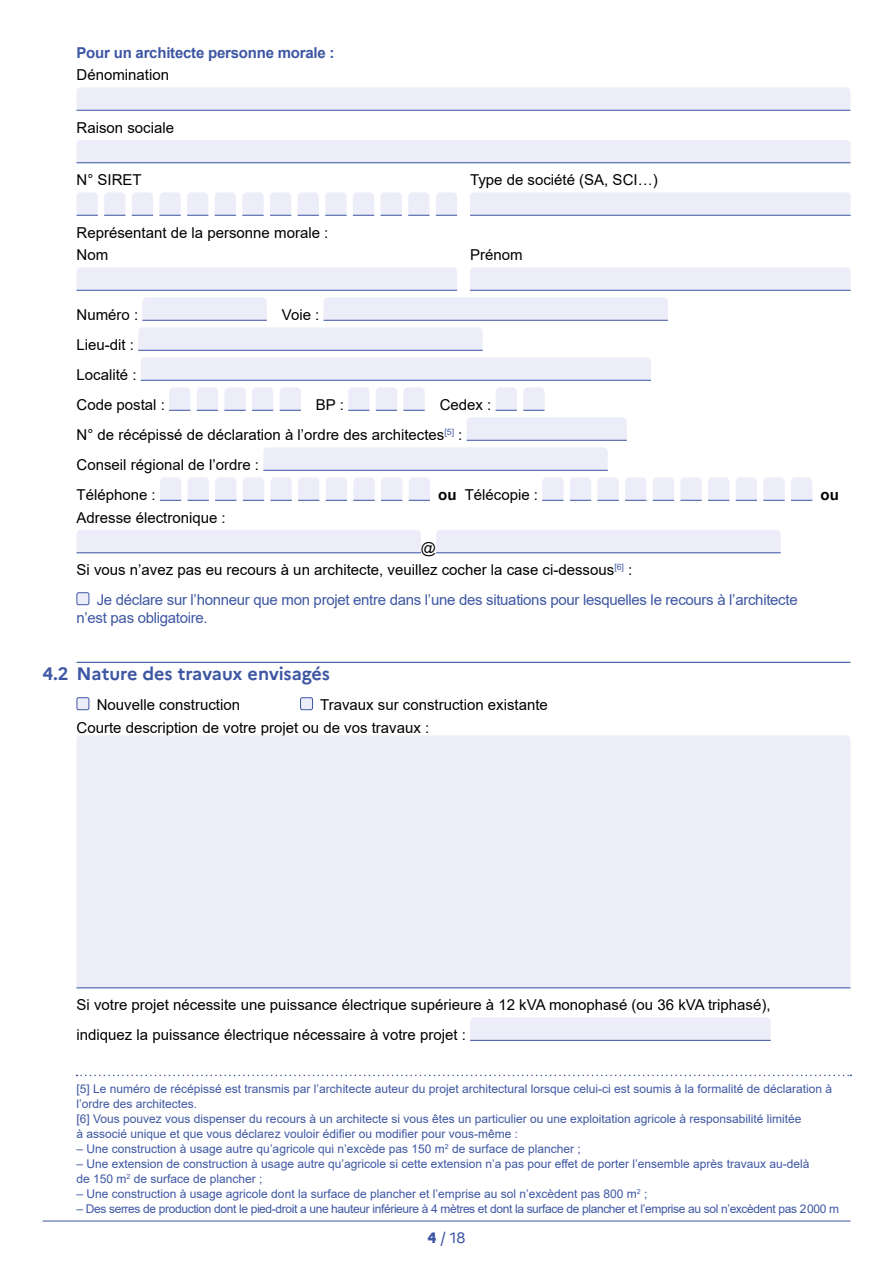
<style>
.page{position:relative;width:893px;height:1263px;background:#fff}
.page>*{position:absolute;margin:0;border:0;box-sizing:border-box;transform-origin:0 0}
.h3_-_titre_sous-partie{font:700 18px "Marianne";letter-spacing:-.005em;color:#3e57a3}
.sur-titre_champs_-_noir{font:15px/30px "Arial";color:#000}
.sur-titre_champs_-_noir-2{font:15px/18px "Arial";letter-spacing:-.02em;color:#3e57a3}
.sur-titre_champs_-_noir-3{font:700 15px "Arial";letter-spacing:-.015em;color:#3e57a3}
.t1{font:15px "Marianne";color:#3e57a3}
.sur-titre_champs_-_noir-4{font:700 15px "Arial";color:#000}
.notes{font:12px/15px "Arial";color:#3e57a3}
.notes_sans_filet{font:12px/15px "Arial";color:#3e57a3}
.notes_sans_filet-2{font:12px "Arial";letter-spacing:-.03em;color:#3e57a3}
.s1{font-weight:700}
.s2{font-weight:800}
</style>
<div class="page">
<hr style="left:43px;top:1221px;width:807px;height:1px;background:#3e57a3">
<div style="left:77px;top:87px;width:773px;height:23px;background:#ecedf8"></div>
<hr style="left:77px;top:110px;width:773px;height:1px;background:#3e57a3">
<div style="left:77px;top:140px;width:773px;height:22px;background:#ecedf8"></div>
<hr style="left:77px;top:162px;width:773px;height:1px;background:#3e57a3">
<svg style="left:77px;top:192px;width:21px;height:24px"></svg>
<svg style="left:104px;top:192px;width:21px;height:24px"></svg>
<svg style="left:132px;top:192px;width:21px;height:24px"></svg>
<svg style="left:159px;top:192px;width:22px;height:24px"></svg>
<svg style="left:187px;top:192px;width:21px;height:24px"></svg>
<svg style="left:215px;top:192px;width:21px;height:24px"></svg>
<svg style="left:242px;top:192px;width:22px;height:24px"></svg>
<svg style="left:270px;top:192px;width:21px;height:24px"></svg>
<svg style="left:298px;top:192px;width:21px;height:24px"></svg>
<svg style="left:325px;top:192px;width:22px;height:24px"></svg>
<svg style="left:353px;top:192px;width:21px;height:24px"></svg>
<svg style="left:381px;top:192px;width:21px;height:24px"></svg>
<svg style="left:408px;top:192px;width:21px;height:24px"></svg>
<svg style="left:436px;top:192px;width:21px;height:24px"></svg>
<div style="left:470px;top:192px;width:381px;height:23px;background:#ecedf8"></div>
<hr style="left:470px;top:215px;width:381px;height:1px;background:#3e57a3">
<div style="left:77px;top:267px;width:380px;height:23px;background:#ecedf8"></div>
<hr style="left:77px;top:290px;width:380px;height:1px;background:#3e57a3">
<div style="left:470px;top:267px;width:381px;height:23px;background:#ecedf8"></div>
<hr style="left:470px;top:290px;width:381px;height:1px;background:#3e57a3">
<div style="left:142px;top:297px;width:125px;height:23px;background:#ecedf8"></div>
<hr style="left:142px;top:320px;width:125px;height:1px;background:#3e57a3">
<div style="left:324px;top:297px;width:344px;height:23px;background:#ecedf8"></div>
<hr style="left:324px;top:320px;width:344px;height:1px;background:#3e57a3">
<div style="left:138px;top:327px;width:345px;height:23px;background:#ecedf8"></div>
<hr style="left:138px;top:350px;width:345px;height:1px;background:#3e57a3">
<div style="left:141px;top:357px;width:510px;height:23px;background:#ecedf8"></div>
<hr style="left:141px;top:380px;width:510px;height:1px;background:#3e57a3">
<svg style="left:169px;top:387px;width:21px;height:24px"></svg>
<svg style="left:197px;top:387px;width:21px;height:24px"></svg>
<svg style="left:224px;top:387px;width:22px;height:24px"></svg>
<svg style="left:252px;top:387px;width:21px;height:24px"></svg>
<svg style="left:280px;top:387px;width:21px;height:24px"></svg>
<svg style="left:348px;top:387px;width:21px;height:24px"></svg>
<svg style="left:376px;top:387px;width:21px;height:24px"></svg>
<svg style="left:403px;top:387px;width:22px;height:24px"></svg>
<svg style="left:496px;top:387px;width:21px;height:24px"></svg>
<svg style="left:523px;top:387px;width:21px;height:24px"></svg>
<div style="left:467px;top:417px;width:160px;height:23px;background:#ecedf8"></div>
<hr style="left:467px;top:440px;width:160px;height:1px;background:#3e57a3">
<div style="left:263px;top:447px;width:345px;height:23px;background:#ecedf8"></div>
<hr style="left:263px;top:470px;width:345px;height:1px;background:#3e57a3">
<svg style="left:160px;top:477px;width:21px;height:24px"></svg>
<svg style="left:188px;top:477px;width:21px;height:24px"></svg>
<svg style="left:215px;top:477px;width:21px;height:24px"></svg>
<svg style="left:243px;top:477px;width:21px;height:24px"></svg>
<svg style="left:270px;top:477px;width:22px;height:24px"></svg>
<svg style="left:298px;top:477px;width:21px;height:24px"></svg>
<svg style="left:326px;top:477px;width:21px;height:24px"></svg>
<svg style="left:353px;top:477px;width:22px;height:24px"></svg>
<svg style="left:381px;top:477px;width:21px;height:24px"></svg>
<svg style="left:409px;top:477px;width:21px;height:24px"></svg>
<svg style="left:542px;top:477px;width:21px;height:24px"></svg>
<svg style="left:570px;top:477px;width:21px;height:24px"></svg>
<svg style="left:597px;top:477px;width:22px;height:24px"></svg>
<svg style="left:625px;top:477px;width:21px;height:24px"></svg>
<svg style="left:653px;top:477px;width:21px;height:24px"></svg>
<svg style="left:680px;top:477px;width:22px;height:24px"></svg>
<svg style="left:708px;top:477px;width:21px;height:24px"></svg>
<svg style="left:736px;top:477px;width:21px;height:24px"></svg>
<svg style="left:763px;top:477px;width:22px;height:24px"></svg>
<svg style="left:791px;top:477px;width:21px;height:24px"></svg>
<div style="left:77px;top:530px;width:344px;height:22px;background:#ecedf8"></div>
<hr style="left:77px;top:552px;width:344px;height:1px;background:#3e57a3">
<div style="left:436px;top:530px;width:345px;height:22px;background:#ecedf8"></div>
<hr style="left:436px;top:552px;width:345px;height:1px;background:#3e57a3">
<div style="left:77px;top:593px;width:12px;height:12px;background:#ecedf8;border-radius:2px"></div>
<div style="left:77px;top:592px;width:12px;height:13px;border:1px solid #3e57a3;border-radius:2px"></div>
<svg style="left:77px;top:1075px;width:774px;height:1px"></svg>
<hr style="left:77px;top:662px;width:773px;height:1px;background:#3e57a3">
<div style="left:77px;top:698px;width:12px;height:12px;background:#ecedf8;border-radius:2px"></div>
<div style="left:77px;top:697px;width:12px;height:13px;border:1px solid #3e57a3;border-radius:2px"></div>
<div style="left:301px;top:698px;width:12px;height:12px;background:#ecedf8;border-radius:2px"></div>
<div style="left:300px;top:697px;width:13px;height:13px;border:1px solid #3e57a3;border-radius:2px"></div>
<div style="left:77px;top:735px;width:773px;height:252px;background:#ecedf8"></div>
<hr style="left:77px;top:987px;width:773px;height:1px;background:#3e57a3">
<div style="left:470px;top:1018px;width:301px;height:22px;background:#ecedf8"></div>
<hr style="left:470px;top:1040px;width:301px;height:1px;background:#3e57a3">
<p class="sur-titre_champs_-_noir-3" style="left:77px;top:42px;width:260px">Pour un architecte personne morale :</p>
<p class="sur-titre_champs_-_noir" style="left:77px;top:60px;width:94px">Dénomination</p>
<p class="sur-titre_champs_-_noir" style="left:77px;top:112px;width:99px">Raison sociale</p>
<p class="sur-titre_champs_-_noir" style="left:77px;top:165px;width:67px">N° SIRET</p>
<p class="sur-titre_champs_-_noir" style="left:470px;top:165px;width:189px">Type de société (SA, SCI…)</p>
<p class="sur-titre_champs_-_noir" style="left:77px;top:217px;width:253px">Représentant de la personne morale :</p>
<p class="sur-titre_champs_-_noir" style="left:77px;top:240px;width:33px">Nom</p>
<p class="sur-titre_champs_-_noir" style="left:470px;top:240px;width:54px">Prénom</p>
<p class="sur-titre_champs_-_noir" style="left:77px;top:300px;width:63px">Numéro :</p>
<p class="sur-titre_champs_-_noir" style="left:282px;top:300px;width:39px">Voie :</p>
<p class="sur-titre_champs_-_noir" style="left:77px;top:330px;width:59px">Lieu-dit :</p>
<p class="sur-titre_champs_-_noir" style="left:77px;top:360px;width:62px">Localité :</p>
<p class="sur-titre_champs_-_noir" style="left:77px;top:390px;width:90px">Code postal :</p>
<p class="sur-titre_champs_-_noir" style="left:316px;top:390px;width:30px">BP :</p>
<p class="sur-titre_champs_-_noir" style="left:440px;top:390px;width:53px">Cedex :</p>
<p class="sur-titre_champs_-_noir" style="left:77px;top:420px;width:387px">N° de récépissé de déclaration à l’ordre des architectes<sup>[5]</sup> :</p>
<p class="sur-titre_champs_-_noir" style="left:77px;top:450px;width:184px">Conseil régional de l’ordre :</p>
<p class="sur-titre_champs_-_noir" style="left:77px;top:480px;width:81px">Téléphone :</p>
<p class="sur-titre_champs_-_noir" style="left:438px;top:480px;width:101px"><span class="s1">ou</span> Télécopie :</p>
<p class="sur-titre_champs_-_noir-4" style="left:821px;top:484px;width:20px">ou</p>
<p class="sur-titre_champs_-_noir" style="left:77px;top:502px;width:151px">Adresse électronique :</p>
<p class="sur-titre_champs_-_noir" style="left:421px;top:532px;width:17px">@</p>
<p class="sur-titre_champs_-_noir" style="left:77px;top:555px;width:557px">Si vous n’avez pas eu recours à un architecte, veuillez cocher la case ci-dessous<sup>[6]</sup> :</p>
<p class="sur-titre_champs_-_noir-2" style="left:77px;top:591px;width:723px;text-indent:20px">Je déclare sur l’honneur que mon projet entre dans l’une des situations pour lesquelles le recours à l’architecte n’est pas obligatoire.</p>
<p class="h3_-_titre_sous-partie" style="left:43px;top:663px;width:289px">4.2 Nature des travaux envisagés</p>
<p class="sur-titre_champs_-_noir" style="left:97px;top:690px;width:145px">Nouvelle construction</p>
<p class="sur-titre_champs_-_noir" style="left:320px;top:690px;width:229px">Travaux sur construction existante</p>
<p class="sur-titre_champs_-_noir" style="left:77px;top:712px;width:354px">Courte description de votre projet ou de vos travaux :</p>
<p class="sur-titre_champs_-_noir" style="left:77px;top:990px;width:696px">Si votre projet nécessite une puissance électrique supérieure à 12 kVA monophasé (ou 36 kVA triphasé), indiquez la puissance électrique nécessaire à votre projet :</p>
<p class="notes" style="left:77px;top:1081px;width:757px">[5] Le numéro de récépissé est transmis par l’architecte auteur du projet architectural lorsque celui-ci est soumis à la formalité de déclaration à l’ordre des architectes.</p>
<p class="notes" style="left:77px;top:1111px;width:726px">[6] Vous pouvez vous dispenser du recours à un architecte si vous êtes un particulier ou une exploitation agricole à responsabilité limitée à associé unique et que vous déclarez vouloir édifier ou modifier pour vous-même :</p>
<p class="notes_sans_filet" style="left:77px;top:1141px;width:506px">– Une construction à usage autre qu’agricole qui n’excède pas 150 m<sup>2</sup> de surface de plancher ;</p>
<p class="notes_sans_filet" style="left:77px;top:1156px;width:734px">– Une extension de construction à usage autre qu’agricole si cette extension n’a pas pour effet de porter l’ensemble après travaux au-delà de 150 m<sup>2</sup> de surface de plancher ;</p>
<p class="notes_sans_filet" style="left:77px;top:1186px;width:572px">– Une construction à usage agricole dont la surface de plancher et l’emprise au sol n’excèdent pas 800 m<sup>2</sup> ;</p>
<p class="notes_sans_filet-2" style="left:77px;top:1200px;width:764px">– Des serres de production dont le pied-droit a une hauteur inférieure à 4 mètres et dont la surface de plancher et l’emprise au sol n’excèdent pas 2000 m</p>
<p class="t1" style="left:427px;top:1226px;width:40px"><span class="s2">4</span> / 18</p>
</div>
